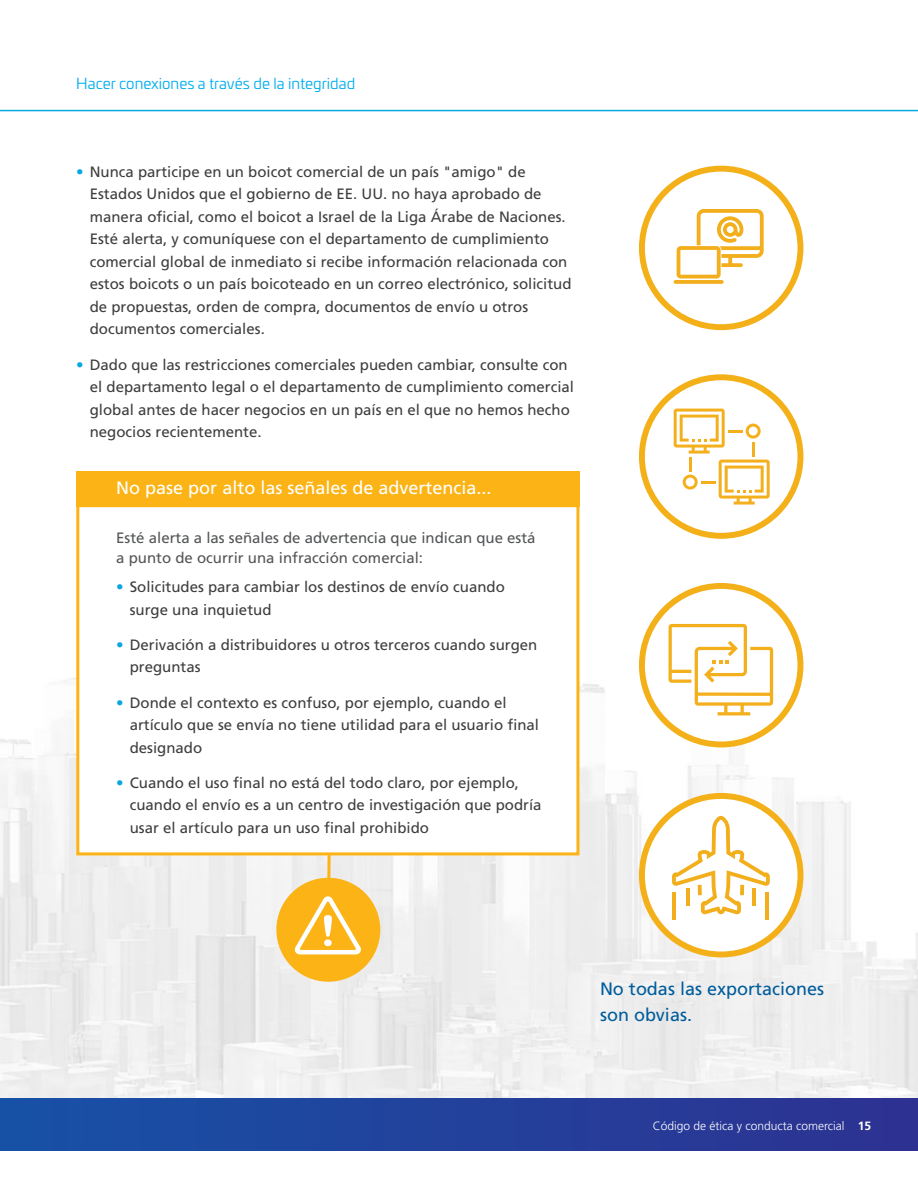
<style>
.page{position:relative;width:918px;height:1188px;background:#fff}
.page>*{position:absolute;margin:0;border:0;box-sizing:border-box;transform-origin:0 0}
.t1{font:18px "Frutiger LT Pro";color:#fff}
.t2{font:18px/25.5px "Frutiger LT Pro";color:#005d9c}
.t3{font:15px/22.5px "Frutiger LT Pro";color:#3e3e3f}
.t4{font:15px/19.5px "Frutiger LT Pro";color:#545557}
.t5{font:15px "Univia Pro";color:#00aeef}
.t6{font:300 12px "Frutiger LT Pro";color:#fff}
.s1{color:#08a7e0}
.s2{font-weight:700}
</style>
<div class="page">
<img style="left:0;top:614px;width:918px;height:485px">
<div style="left:0;top:1099px;width:918px;height:51px;background:linear-gradient(to right,#1751a6,#2e3291)"></div>
<hr style="left:0;top:110px;width:918px;height:1px;background:#08a7e0">
<div style="left:76px;top:504px;width:503px;height:351px;background:#fff;border:3px solid #fbb316"></div>
<div style="left:76px;top:471px;width:503px;height:36px;background:#fbb316"></div>
<svg style="left:327px;top:853px;width:4px;height:25px"></svg>
<div style="left:276px;top:878px;width:104px;height:104px;background:#fbb316;border-radius:50%"></div>
<svg style="left:295px;top:896px;width:66px;height:58px"></svg>
<div style="left:324px;top:940px;width:8px;height:6px;background:#fff;border-radius:50%"></div>
<svg style="left:639px;top:166px;width:164px;height:164px"></svg>
<div style="left:674px;top:280px;width:50px;height:4px;border:2px solid #f2ae1c"></div>
<svg style="left:639px;top:374px;width:164px;height:165px"></svg>
<svg style="left:639px;top:583px;width:164px;height:164px"></svg>
<svg style="left:639px;top:793px;width:164px;height:164px"></svg>
<hr style="left:673px;top:892px;width:3px;height:27px;background:#f2ae1b">
<hr style="left:686px;top:888px;width:4px;height:18px;background:#f2ae1b">
<svg style="left:698px;top:885px;width:4px;height:10px"></svg>
<hr style="left:766px;top:892px;width:3px;height:27px;background:#f2ae1b">
<hr style="left:752px;top:888px;width:4px;height:18px;background:#f2ae1b">
<svg style="left:740px;top:885px;width:4px;height:10px"></svg>
<p class="t5" style="left:76px;top:72px;width:280px">Hacer conexiones a través de la integridad</p>
<p class="t3" style="left:90px;top:161px;width:483px;text-indent:-14px"><span class="s1">•</span> Nunca participe en un boicot comercial de un país "amigo" de Estados Unidos que el gobierno de EE. UU. no haya aprobado de manera oficial, como el boicot a Israel de la Liga Árabe de Naciones.<br>Esté alerta, y comuníquese con el departamento de cumplimiento comercial global de inmediato si recibe información relacionada con estos boicots o un país boicoteado en un correo electrónico, solicitud de propuestas, orden de compra, documentos de envío u otros documentos comerciales.</p>
<p class="t3" style="left:90px;top:353px;width:486px;text-indent:-14px"><span class="s1">•</span> Dado que las restricciones comerciales pueden cambiar, consulte con el departamento legal o el departamento de cumplimiento comercial global antes de hacer negocios en un país en el que no hemos hecho negocios recientemente.</p>
<p class="t1" style="left:116px;top:478px;width:377px">No pase por alto las señales de advertencia...</p>
<p class="t4" style="left:116px;top:528px;width:421px">Esté alerta a las señales de advertencia que indican que está a punto de ocurrir una infracción comercial:</p>
<p class="t3" style="left:130px;top:576px;width:377px;text-indent:-14px"><span class="s1">•</span> Solicitudes para cambiar los destinos de envío cuando surge una inquietud</p>
<p class="t3" style="left:130px;top:633px;width:409px;text-indent:-14px"><span class="s1">•</span> Derivación a distribuidores u otros terceros cuando surgen preguntas</p>
<p class="t3" style="left:130px;top:691px;width:411px;text-indent:-14px"><span class="s1">•</span> Donde el contexto es confuso, por ejemplo, cuando el artículo que se envía no tiene utilidad para el usuario final designado</p>
<p class="t3" style="left:130px;top:771px;width:413px;text-indent:-14px"><span class="s1">•</span> Cuando el uso final no está del todo claro, por ejemplo, cuando el envío es a un centro de investigación que podría usar el artículo para un uso final prohibido</p>
<p class="t2" style="left:600px;top:976px;width:226px">No todas las exportaciones son obvias.</p>
<p class="t6" style="left:653px;top:1118px;width:220px">Código de ética y conducta comercial <span class="s2">15</span></p>
</div>
